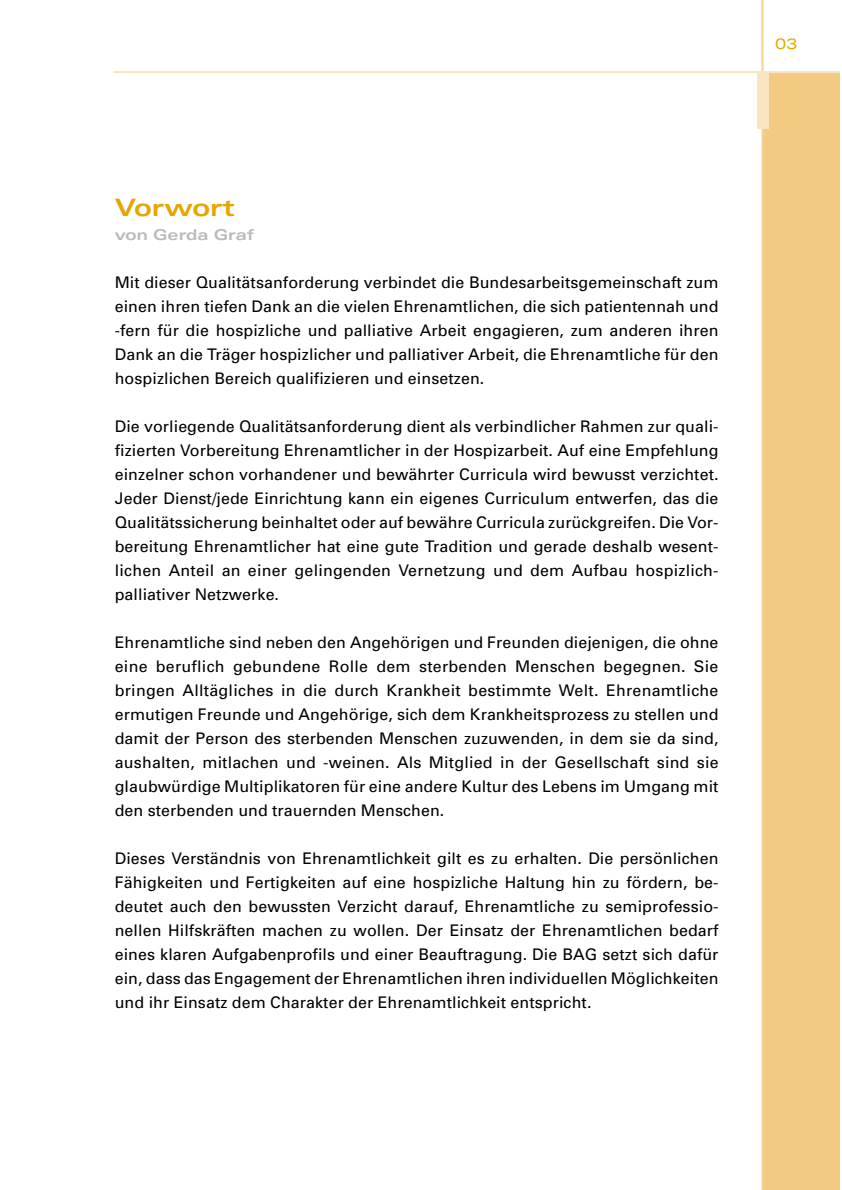
<style>
.page{position:relative;width:842px;height:1190px;background:#fff}
.page>*{position:absolute;margin:0;border:0;box-sizing:border-box;transform-origin:0 0}
.t1{font:700 expanded 24px "Univers";color:#e6a600}
.t2{font:16px/24px "Univers";letter-spacing:.005em;color:#000;text-align:justify}
.t3{font:700 expanded 15px "Univers";color:#bababa}
.t4{font:expanded 15px "Univers";color:#e6a600}
</style>
<div class="page">
<div style="left:763px;top:72px;width:77px;height:1118px;background:#f2ca82"></div>
<hr style="left:762px;top:0;width:2px;height:1190px;background:#f5d397">
<div style="left:757px;top:72px;width:11px;height:57px;background:#fae5c2"></div>
<hr style="left:113px;top:71px;width:727px;height:2px;background:#fae5c2">
<p class="t4" style="left:775px;top:38px;width:24px">03</p>
<h1 class="t1" style="left:115px;top:199px;width:122px">Vorwort</h1>
<p class="t3" style="left:115px;top:229px;width:141px">von Gerda Graf</p>
<p class="t2" style="left:115px;top:272px;width:605px">Mit dieser Qualitätsanforderung verbindet die Bundesarbeitsgemeinschaft zum einen ihren tiefen Dank an die vielen Ehrenamtlichen, die sich patientennah und -fern für die hospizliche und palliative Arbeit engagieren, zum anderen ihren Dank an die Träger hospizlicher und palliativer Arbeit, die Ehrenamtliche für den hospizlichen Bereich qualifizieren und einsetzen.</p>
<p class="t2" style="left:115px;top:416px;width:605px">Die vorliegende Qualitätsanforderung dient als verbindlicher Rahmen zur quali&shy;fizierten Vorbereitung Ehrenamtlicher in der Hospizarbeit. Auf eine Empfehlung einzelner schon vorhandener und bewährter Curricula wird bewusst verzichtet.<br>Jeder Dienst/jede Einrichtung kann ein eigenes Curriculum entwerfen, das die Qualitätssicherung beinhaltet oder auf bewähre Curricula zurückgreifen. Die Vor&shy;bereitung Ehrenamtlicher hat eine gute Tradition und gerade deshalb wesent&shy;lichen Anteil an einer gelingenden Vernetzung und dem Aufbau hospizlich&shy;palliativer Netzwerke.</p>
<p class="t2" style="left:115px;top:632px;width:605px">Ehrenamtliche sind neben den Angehörigen und Freunden diejenigen, die ohne eine beruflich gebundene Rolle dem sterbenden Menschen begegnen. Sie bringen Alltägliches in die durch Krankheit bestimmte Welt. Ehrenamtliche ermutigen Freunde und Angehörige, sich dem Krankheitsprozess zu stellen und damit der Person des sterbenden Menschen zuzuwenden, in dem sie da sind, aushalten, mitlachen und -weinen. Als Mitglied in der Gesellschaft sind sie glaubwürdige Multiplikatoren für eine andere Kultur des Lebens im Umgang mit den sterbenden und trauernden Menschen.</p>
<p class="t2" style="left:115px;top:848px;width:605px">Dieses Verständnis von Ehrenamtlichkeit gilt es zu erhalten. Die persönlichen Fähigkeiten und Fertigkeiten auf eine hospizliche Haltung hin zu fördern, be&shy;deutet auch den bewussten Verzicht darauf, Ehrenamtliche zu semiprofessio&shy;nellen Hilfskräften machen zu wollen. Der Einsatz der Ehrenamtlichen bedarf eines klaren Aufgabenprofils und einer Beauftragung. Die BAG setzt sich dafür ein, dass das Engagement der Ehrenamtlichen ihren individuellen Möglichkeiten und ihr Einsatz dem Charakter der Ehrenamtlichkeit entspricht.</p>
</div>
